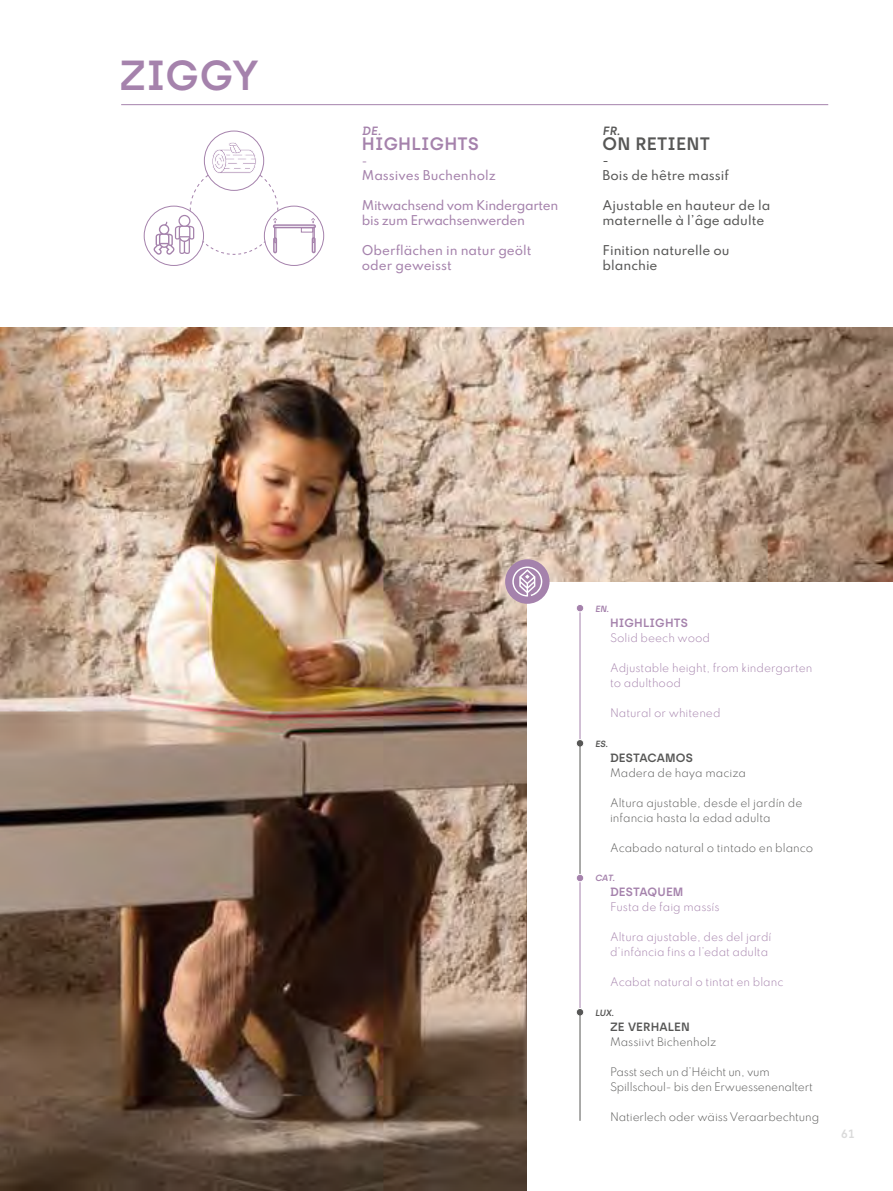
<style>
.page{position:relative;width:893px;height:1191px;background:#fff}
.page>*{position:absolute;margin:0;border:0;box-sizing:border-box;transform-origin:0 0}
.t1{font:600 42px "Archia";letter-spacing:-.005em;color:#a582ac}
.t2{font:600 18px "Archia";letter-spacing:.01em;color:#a582ac}
.t3{font:600 18px "Archia";letter-spacing:.01em;color:#575756}
.t4{font:500 12px/15px "Spartan";color:#575756}
.t5{font:500 12px/15px "Spartan";letter-spacing:-.005em;color:#a582ac}
.t6{font:500 12px/15px "Spartan";letter-spacing:-.03em;color:#a582ac}
.t7{font:600 12px "Archia";letter-spacing:.01em;color:#575756}
.t8{font:600 12px "Archia";letter-spacing:.01em;color:#a582ac}
.t9{font:600 12px "Archia";color:#dadada}
.t10{font:300 10.5px/15px "Spartan";letter-spacing:-.005em;color:#575756}
.t11{font:300 10.5px/15px "Spartan";color:#a582ac}
.t12{font:500 10.5px "Spartan";color:#a582ac}
.t13{font:600 9px "Archia";color:#575756}
.t14{font:600 9px "Archia";color:#a582ac}
</style>
<div class="page">
<img style="left:0;top:327px;width:893px;height:864px">
<div style="left:527px;top:582px;width:366px;height:609px;background:#fff"></div>
<hr style="left:580px;top:608px;width:1px;height:135px;background:#a582ac">
<hr style="left:580px;top:877px;width:1px;height:135px;background:#a582ac">
<div style="left:576px;top:604px;width:8px;height:8px;background:#a582ac;border-radius:50%"></div>
<div style="left:576px;top:604px;width:8px;height:8px;border:1px solid #fff;border-radius:50%"></div>
<div style="left:576px;top:874px;width:8px;height:7px;background:#a582ac;border-radius:50%"></div>
<div style="left:576px;top:874px;width:8px;height:8px;border:1px solid #fff;border-radius:50%"></div>
<div style="left:576px;top:739px;width:8px;height:8px;background:#575756;border-radius:50%"></div>
<div style="left:576px;top:739px;width:8px;height:8px;border:1px solid #fff;border-radius:50%"></div>
<div style="left:576px;top:1008px;width:8px;height:8px;background:#575756;border-radius:50%"></div>
<div style="left:576px;top:1008px;width:8px;height:8px;border:1px solid #fff;border-radius:50%"></div>
<hr style="left:580px;top:743px;width:1px;height:131px;background:#575756">
<hr style="left:580px;top:1012px;width:1px;height:108px;background:#575756">
<div style="left:505px;top:559px;width:45px;height:45px;background:#a582ac;border-radius:50%"></div>
<svg style="left:512px;top:566px;width:31px;height:30px"></svg>
<hr style="left:121px;top:104px;width:707px;height:1px;background:#a582ac">
<div style="left:264px;top:206px;width:60px;height:60px;border:1px solid #a582ac;border-radius:50%"></div>
<div style="left:312px;top:237px;width:4px;height:16px;border:2px solid #a682ac"></div>
<div style="left:273px;top:224px;width:43px;height:4px;border:2px solid #a682ac"></div>
<svg style="left:154px;top:142px;width:125px;height:113px"></svg>
<svg style="left:311px;top:218px;width:4px;height:25px"></svg>
<h1 class="t1" style="left:119px;top:50px;width:141px">ZIGGY</h1>
<p class="t8" style="left:362px;top:124px;width:23px">DE.</p>
<h2 class="t2" style="left:362px;top:133px;width:118px">HIGHLIGHTS</h2>
<p class="t12" style="left:362px;top:153px;width:7px">-</p>
<p class="t5" style="left:362px;top:167px;width:136px">Massives Buchenholz</p>
<p class="t6" style="left:362px;top:197px;width:198px">Mitwachsend vom Kindergarten bis zum Erwachsenwerden</p>
<p class="t5" style="left:362px;top:242px;width:171px">Oberflächen in natur geölt oder geweisst</p>
<p class="t7" style="left:603px;top:124px;width:21px">FR.</p>
<h2 class="t3" style="left:603px;top:133px;width:109px">ON RETIENT</h2>
<p class="t4" style="left:603px;top:152px;width:128px">-<br>Bois de hêtre massif</p>
<p class="t4" style="left:603px;top:197px;width:170px">Ajustable en hauteur de la maternelle à l’âge adulte</p>
<p class="t4" style="left:603px;top:242px;width:129px">Finition naturelle ou blanchie</p>
<p class="t14" style="left:595px;top:603px;width:17px">EN.</p>
<p class="t8" style="left:610px;top:615px;width:79px">HIGHLIGHTS</p>
<p class="t11" style="left:610px;top:629px;width:102px">Solid beech wood</p>
<p class="t11" style="left:610px;top:659px;width:204px">Adjustable height, from kindergarten to adulthood</p>
<p class="t11" style="left:610px;top:704px;width:112px">Natural or whitened</p>
<p class="t13" style="left:595px;top:738px;width:16px">ES.</p>
<p class="t7" style="left:610px;top:750px;width:84px">DESTACAMOS</p>
<p class="t10" style="left:610px;top:764px;width:138px">Madera de haya maciza</p>
<p class="t10" style="left:610px;top:794px;width:194px">Altura ajustable, desde el jardín de infancia hasta la edad adulta</p>
<p class="t10" style="left:610px;top:839px;width:205px">Acabado natural o tintado en blanco</p>
<p class="t14" style="left:595px;top:872px;width:23px">CAT.</p>
<p class="t8" style="left:610px;top:884px;width:75px">DESTAQUEM</p>
<p class="t11" style="left:610px;top:899px;width:111px">Fusta de faig massís</p>
<p class="t11" style="left:610px;top:929px;width:163px">Altura ajustable, des del jardí d’infància fins a l’edat adulta</p>
<p class="t11" style="left:610px;top:974px;width:175px">Acabat natural o tintat en blanc</p>
<p class="t13" style="left:595px;top:1007px;width:22px">LUX.</p>
<p class="t7" style="left:610px;top:1019px;width:81px">ZE VERHALEN</p>
<p class="t10" style="left:610px;top:1033px;width:108px">Massiivt Bichenholz</p>
<p class="t10" style="left:610px;top:1063px;width:204px">Passt sech un d’Héicht un, vum<br>Spillschoul- bis den Erwuessenenaltert</p>
<p class="t10" style="left:610px;top:1108px;width:211px">Natierlech oder wäiss Veraarbechtung</p>
<p class="t9" style="left:841px;top:1126px;width:15px">61</p>
</div>
